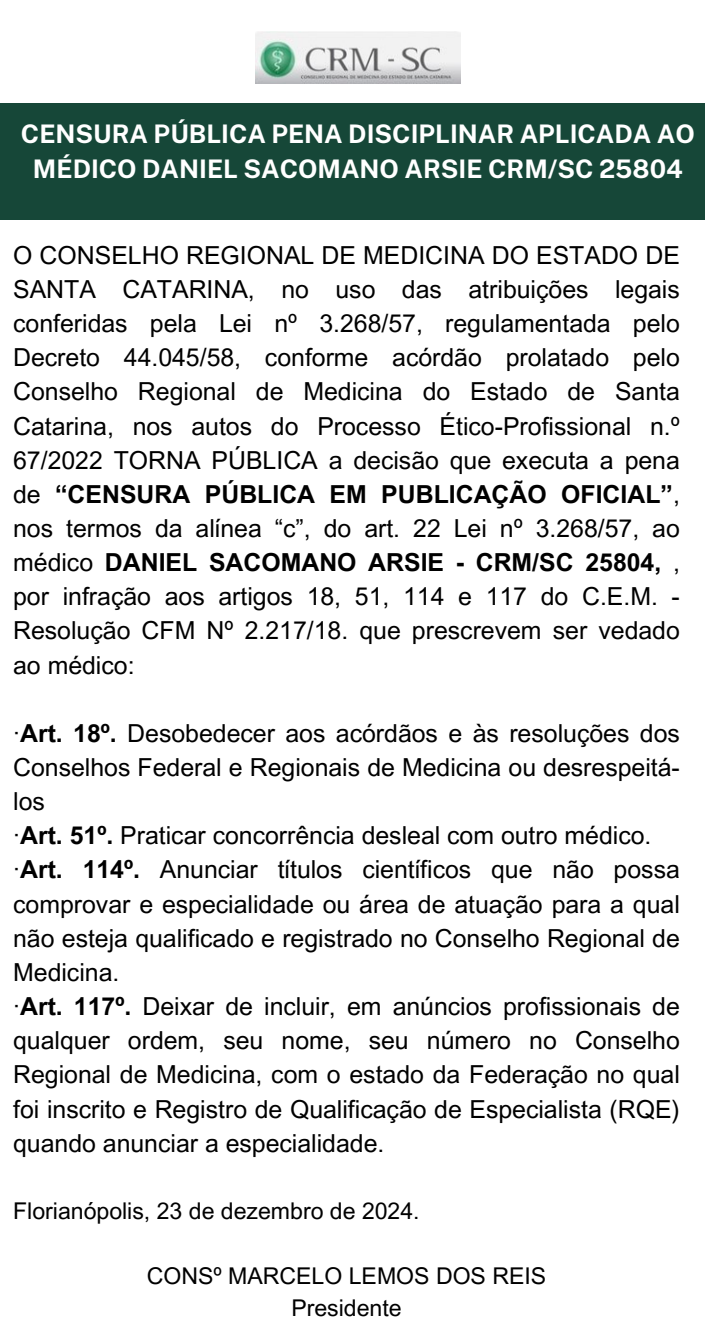
<style>
.page{position:relative;width:716px;height:1320px;background:#fff}
.page>*{position:absolute;margin:0;border:0;box-sizing:border-box;transform-origin:0 0}
.t1{font:700 25.55px/35.4px "Public Sans";color:#fff;text-align:center}
.t2{font:24.85px/34.1px "Arial MT Pro";color:#000;text-align:justify}
.t3{font:23.1px "Arial MT Pro";color:#000}
.s1{font-weight:700}
</style>
<div class="page">
<img style="left:255px;top:31px;width:205px;height:52px">
<div style="left:0;top:103px;width:704px;height:116px;background:#164738"></div>
<p class="t1" style="left:21px;top:116px;width:675px">CENSURA PÚBLICA PENA DISCIPLINAR APLICADA AO<br>MÉDICO DANIEL SACOMANO ARSIE CRM/SC 25804</p>
<h1 class="t2" style="left:13px;top:241px;width:668px">O CONSELHO REGIONAL DE MEDICINA DO ESTADO DE SANTA CATARINA, no uso das atribuições legais conferidas pela Lei nº 3.268/57, regulamentada pelo Decreto 44.045/58, conforme acórdão prolatado pelo Conselho Regional de Medicina do Estado de Santa Catarina, nos autos do Processo Ético-Profissional n.º 67/2022 TORNA PÚBLICA a decisão que executa a pena de <span class="s1">“CENSURA PÚBLICA EM PUBLICAÇÃO OFICIAL”</span>, nos termos da alínea “c”, do art. 22 Lei nº 3.268/57, ao médico <span class="s1">DANIEL SACOMANO ARSIE - CRM/SC 25804,</span> , por infração aos artigos 18, 51, 114 e 117 do C.E.M. - Resolução CFM Nº 2.217/18. que prescrevem ser vedado ao médico:</h1>
<p class="t2" style="left:13px;top:719px;width:668px">·<span class="s1">Art. 18º.</span> Desobedecer aos acórdãos e às resoluções dos Conselhos Federal e Regionais de Medicina ou desrespeitá&shy;los</p>
<p class="t2" style="left:13px;top:821px;width:639px">·<span class="s1">Art. 51º.</span> Praticar concorrência desleal com outro médico.</p>
<p class="t2" style="left:13px;top:855px;width:668px">·<span class="s1">Art. 114º.</span> Anunciar títulos científicos que não possa comprovar e especialidade ou área de atuação para a qual não esteja qualificado e registrado no Conselho Regional de Medicina.</p>
<p class="t2" style="left:13px;top:992px;width:668px">·<span class="s1">Art. 117º.</span> Deixar de incluir, em anúncios profissionais de qualquer ordem, seu nome, seu número no Conselho Regional de Medicina, com o estado da Federação no qual foi inscrito e Registro de Qualificação de Especialista (RQE) quando anunciar a especialidade.</p>
<p class="t3" style="left:13px;top:1202px;width:408px">Florianópolis, 23 de dezembro de 2024.</p>
<p class="t3" style="left:147px;top:1266px;width:401px">CONSº MARCELO LEMOS DOS REIS</p>
<p class="t3" style="left:291px;top:1298px;width:112px">Presidente</p>
</div>
